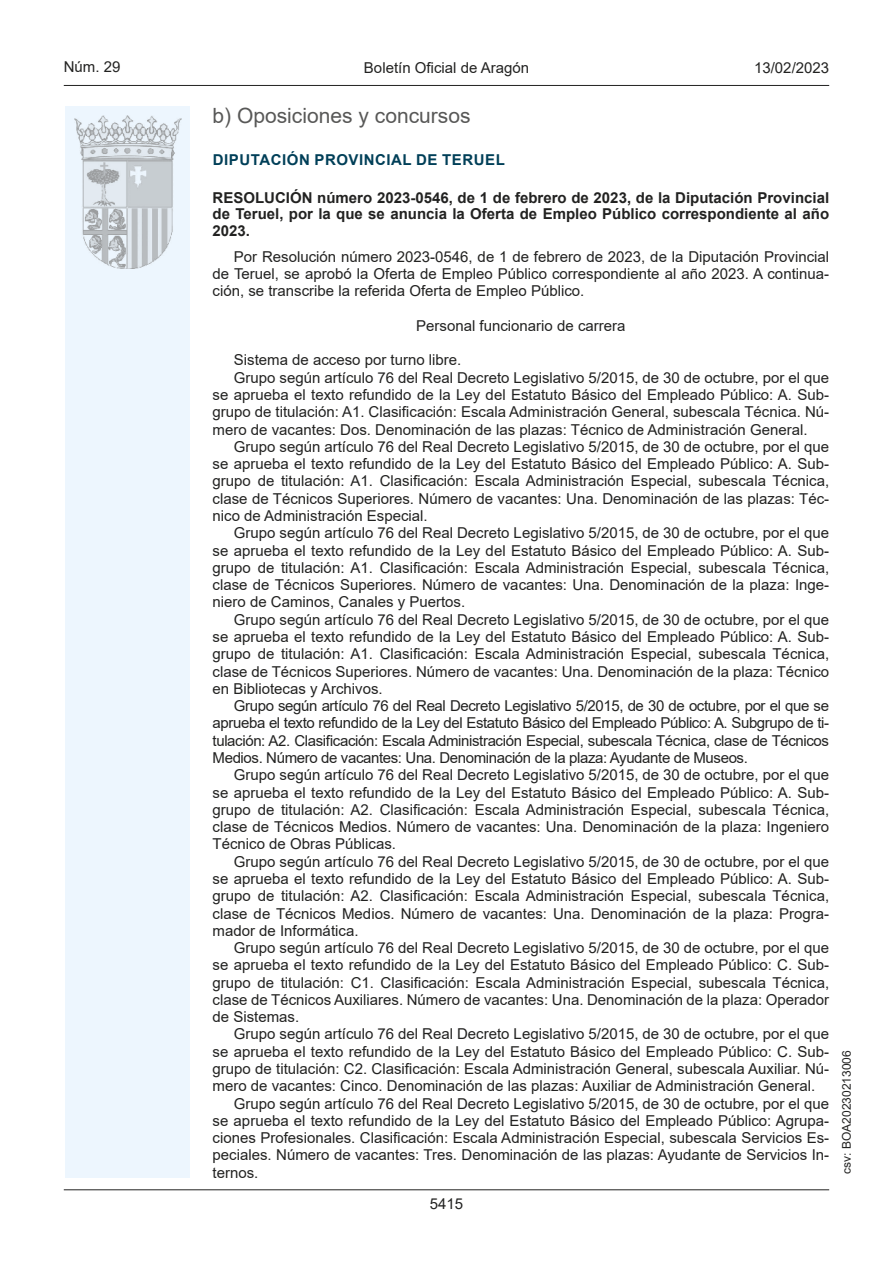
<style>
.page{position:relative;width:893px;height:1263px;background:#fff}
.page>*{position:absolute;margin:0;border:0;box-sizing:border-box;transform-origin:0 0}
.Sub_Seccion{font:21px "Arial";color:#585857}
.inicio_de_parrafo{font:15px/17.2px "Arial";color:#222221;text-align:justify}
.Titulo_text{font:700 15px/16.5px "Arial";color:#222221;text-align:justify}
.emisor_text{font:700 15px "Arial";letter-spacing:.035em;color:#003f58}
.center{font:15px "Arial";color:#222221}
.estilo_head-c{font:15px "Arial";color:#222221}
.estilo_head-d{font:15px "Arial MT2";color:#222221}
.estilo_head-i{font:15px "Arial MT2";color:#222221}
.numero_pagina{font:15px "Arial MT2";color:#222221}
.estilo_head-i-2{font:12px "Arial MT2";color:#222221}
</style>
<div class="page">
<div style="left:65px;top:106px;width:125px;height:1072px;background:#edf6fe"></div>
<img style="left:75px;top:115px;width:106px;height:153px">
<hr style="left:64px;top:85px;width:765px;height:1px;background:#222221">
<hr style="left:64px;top:1189px;width:765px;height:1px;background:#222221">
<p class="estilo_head-i" style="left:64px;top:57px;width:58px">Núm. 29</p>
<p class="estilo_head-c" style="left:364px;top:57px;width:167px">Boletín Oficial de Aragón</p>
<p class="estilo_head-d" style="left:754px;top:57px;width:77px">13/02/2023</p>
<h4 class="Sub_Seccion" style="left:213px;top:101px;width:259px">b) Oposiciones y concursos</h4>
<h5 class="emisor_text" style="left:213px;top:149px;width:293px">DIPUTACIÓN PROVINCIAL DE TERUEL</h5>
<p class="Titulo_text" style="left:213px;top:189px;width:618px">RESOLUCIÓN número 2023-0546, de 1 de febrero de 2023, de la Diputación Provincial de Teruel, por la que se anuncia la Oferta de Empleo Público correspondiente al año 2023.</p>
<p class="inicio_de_parrafo" style="left:213px;top:248px;width:618px;text-indent:21px">Por Resolución número 2023-0546, de 1 de febrero de 2023, de la Diputación Provincial de Teruel, se aprobó la Oferta de Empleo Público correspondiente al año 2023. A continua&shy;ción, se transcribe la referida Oferta de Empleo Público.</p>
<p class="center" style="left:416px;top:315px;width:211px">Personal funcionario de carrera</p>
<p class="inicio_de_parrafo" style="left:234px;top:351px;width:229px">Sistema de acceso por turno libre.</p>
<p class="inicio_de_parrafo" style="left:213px;top:369px;width:618px;text-indent:21px">Grupo según artículo 76 del Real Decreto Legislativo 5/2015, de 30 de octubre, por el que se aprueba el texto refundido de la Ley del Estatuto Básico del Empleado Público: A. Sub&shy;grupo de titulación: A1. Clasificación: Escala Administración General, subescala Técnica. Nú&shy;mero de vacantes: Dos. Denominación de las plazas: Técnico de Administración General.</p>
<p class="inicio_de_parrafo" style="left:213px;top:438px;width:618px;text-indent:21px">Grupo según artículo 76 del Real Decreto Legislativo 5/2015, de 30 de octubre, por el que se aprueba el texto refundido de la Ley del Estatuto Básico del Empleado Público: A. Sub&shy;grupo de titulación: A1. Clasificación: Escala Administración Especial, subescala Técnica, clase de Técnicos Superiores. Número de vacantes: Una. Denominación de las plazas: Téc&shy;nico de Administración Especial.</p>
<p class="inicio_de_parrafo" style="left:213px;top:524px;width:618px;text-indent:21px">Grupo según artículo 76 del Real Decreto Legislativo 5/2015, de 30 de octubre, por el que se aprueba el texto refundido de la Ley del Estatuto Básico del Empleado Público: A. Sub&shy;grupo de titulación: A1. Clasificación: Escala Administración Especial, subescala Técnica, clase de Técnicos Superiores. Número de vacantes: Una. Denominación de la plaza: Inge&shy;niero de Caminos, Canales y Puertos.</p>
<p class="inicio_de_parrafo" style="left:213px;top:611px;width:618px;text-indent:21px">Grupo según artículo 76 del Real Decreto Legislativo 5/2015, de 30 de octubre, por el que se aprueba el texto refundido de la Ley del Estatuto Básico del Empleado Público: A. Sub&shy;grupo de titulación: A1. Clasificación: Escala Administración Especial, subescala Técnica, clase de Técnicos Superiores. Número de vacantes: Una. Denominación de la plaza: Técnico en Bibliotecas y Archivos.</p>
<p class="inicio_de_parrafo" style="left:213px;top:697px;width:618px;text-indent:21px">Grupo según artículo 76 del Real Decreto Legislativo 5/2015, de 30 de octubre, por el que se aprueba el texto refundido de la Ley del Estatuto Básico del Empleado Público: A. Subgrupo de ti&shy;tulación: A2. Clasificación: Escala Administración Especial, subescala Técnica, clase de Técnicos Medios. Número de vacantes: Una. Denominación de la plaza: Ayudante de Museos.</p>
<p class="inicio_de_parrafo" style="left:213px;top:766px;width:618px;text-indent:21px">Grupo según artículo 76 del Real Decreto Legislativo 5/2015, de 30 de octubre, por el que se aprueba el texto refundido de la Ley del Estatuto Básico del Empleado Público: A. Sub&shy;grupo de titulación: A2. Clasificación: Escala Administración Especial, subescala Técnica, clase de Técnicos Medios. Número de vacantes: Una. Denominación de la plaza: Ingeniero Técnico de Obras Públicas.</p>
<p class="inicio_de_parrafo" style="left:213px;top:853px;width:618px;text-indent:21px">Grupo según artículo 76 del Real Decreto Legislativo 5/2015, de 30 de octubre, por el que se aprueba el texto refundido de la Ley del Estatuto Básico del Empleado Público: A. Sub&shy;grupo de titulación: A2. Clasificación: Escala Administración Especial, subescala Técnica, clase de Técnicos Medios. Número de vacantes: Una. Denominación de la plaza: Progra&shy;mador de Informática.</p>
<p class="inicio_de_parrafo" style="left:213px;top:939px;width:618px;text-indent:21px">Grupo según artículo 76 del Real Decreto Legislativo 5/2015, de 30 de octubre, por el que se aprueba el texto refundido de la Ley del Estatuto Básico del Empleado Público: C. Sub&shy;grupo de titulación: C1. Clasificación: Escala Administración Especial, subescala Técnica, clase de Técnicos Auxiliares. Número de vacantes: Una. Denominación de la plaza: Operador de Sistemas.</p>
<p class="inicio_de_parrafo" style="left:213px;top:1025px;width:618px;text-indent:21px">Grupo según artículo 76 del Real Decreto Legislativo 5/2015, de 30 de octubre, por el que se aprueba el texto refundido de la Ley del Estatuto Básico del Empleado Público: C. Sub&shy;grupo de titulación: C2. Clasificación: Escala Administración General, subescala Auxiliar. Nú&shy;mero de vacantes: Cinco. Denominación de las plazas: Auxiliar de Administración General.</p>
<p class="inicio_de_parrafo" style="left:213px;top:1094px;width:618px;text-indent:21px">Grupo según artículo 76 del Real Decreto Legislativo 5/2015, de 30 de octubre, por el que se aprueba el texto refundido de la Ley del Estatuto Básico del Empleado Público: Agrupa&shy;ciones Profesionales. Clasificación: Escala Administración Especial, subescala Servicios Es&shy;peciales. Número de vacantes: Tres. Denominación de las plazas: Ayudante de Servicios In&shy;ternos.</p>
<p class="numero_pagina" style="left:430px;top:1193px;width:35px">5415</p>
<p class="estilo_head-i-2" style="left:838px;top:1174px;width:125px;rotate:-90deg">csv: BOA20230213006</p>
</div>
